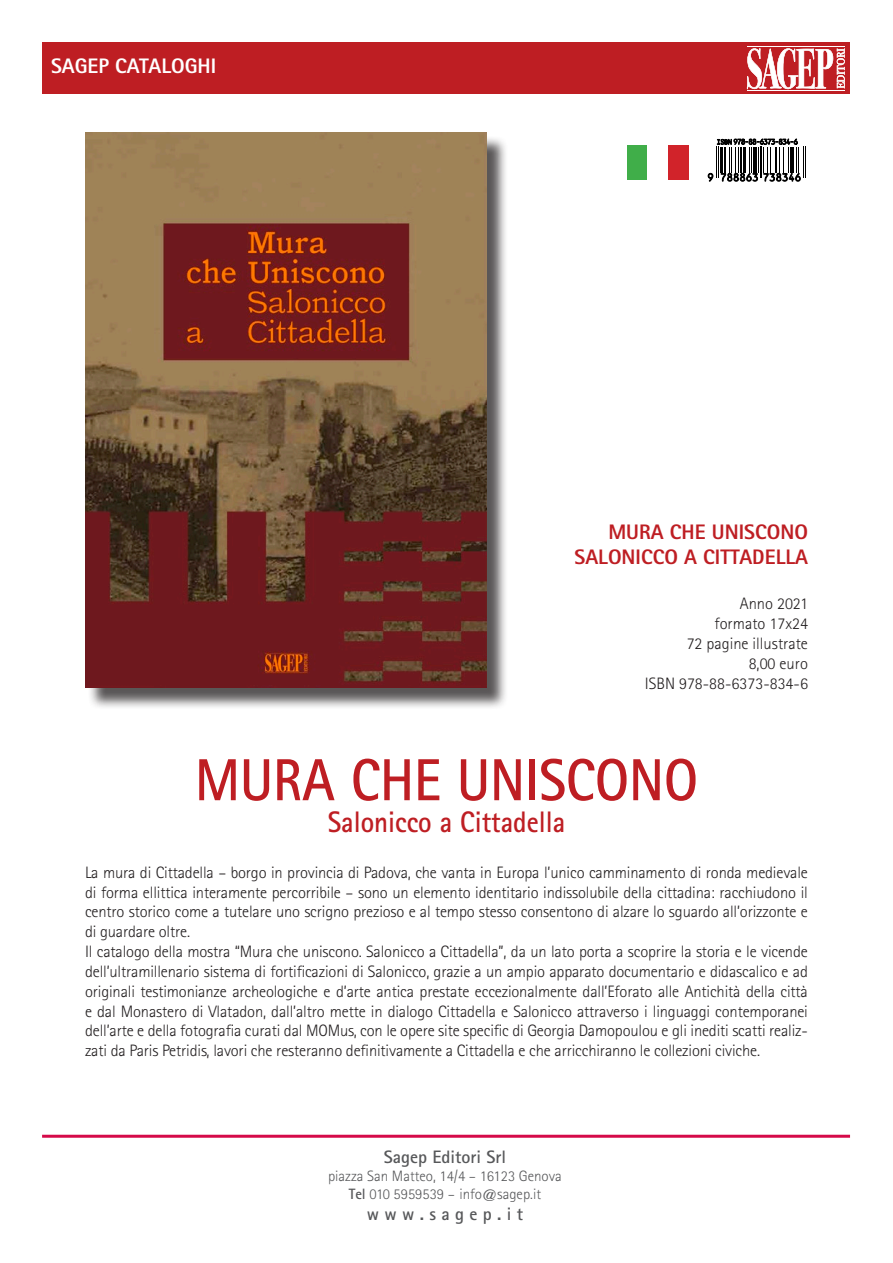
<style>
.page{position:relative;width:893px;height:1263px;background:#fff}
.page>*{position:absolute;margin:0;border:0;box-sizing:border-box;transform-origin:0 0}
.t1{font:700 59.4px "Rotis Sans Serif Std";color:#be1e23;scale:.91 1}
.t2{font:700 29.7px "Rotis Sans Serif Std";color:#be1e23;scale:.91 1}
.t3{font:800 21px "Rotis Sans Serif Std";color:#be1e23}
.t4{font:800 21px "Rotis Sans Serif Std";color:#fff}
.t5{font:700 18px "Rotis Sans Serif Std";color:#57585a}
.t6{font:300 16.5px/19.8px "Rotis Sans Serif Std";letter-spacing:-.01em;color:#231f20;text-align:justify}
.t7{font:300 15px/18px "Rotis Sans Serif Std";color:#57585a;text-align:center}
.s1{font-weight:700}
</style>
<div class="page">
<hr style="left:42px;top:1135px;width:808px;height:3px;background:#d50a49">
<div style="left:43px;top:43px;width:807px;height:51px;background:#be1e23"></div>
<svg style="left:747px;top:48px;width:98px;height:41px"></svg>
<hr style="left:747px;top:46px;width:98px;height:1px;background:#fff">
<hr style="left:748px;top:91px;width:97px;height:1px;background:#fff">
<hr style="left:748px;top:90px;width:97px;height:1px;background:#fff">
<div style="left:88px;top:135px;width:420px;height:574px;background:#231f20;opacity:.75"></div>
<img style="left:85px;top:133px;width:401px;height:555px">
<hr style="left:803px;top:147px;width:1px;height:31px;background:#000">
<hr style="left:805px;top:147px;width:1px;height:31px;background:#000">
<svg style="left:708px;top:139px;width:92px;height:42px"></svg>
<div style="left:668px;top:145px;width:21px;height:34px;background:#d1232a"></div>
<div style="left:627px;top:145px;width:21px;height:34px;background:#40ae49"></div>
<p class="t4" style="left:51px;top:52px;width:167px">SAGEP CATALOGHI</p>
<p class="t3" style="left:608px;top:519px;width:201px">MURA CHE UNISCONO</p>
<p class="t3" style="left:575px;top:544px;width:235px">SALONICCO A CITTADELLA</p>
<p class="t6" style="left:740px;top:594px;width:70px">Anno 2021</p>
<p class="t6" style="left:714px;top:614px;width:95px">formato 17x24</p>
<p class="t6" style="left:687px;top:633px;width:123px">72 pagine illustrate</p>
<p class="t6" style="left:749px;top:653px;width:61px">8,00 euro</p>
<p class="t6" style="left:645px;top:673px;width:165px">ISBN 978-88-6373-834-6</p>
<p class="t1" style="left:195px;top:742px;width:554px">MURA CHE UNISCONO</p>
<p class="t2" style="left:328px;top:803px;width:262px">Salonicco a Cittadella</p>
<p class="t6" style="left:85px;top:862px;width:724px">La mura di Cittadella – borgo in provincia di Padova, che vanta in Europa l’unico camminamento di ronda medievale di forma ellittica interamente percorribile – sono un elemento identitario indissolubile della cittadina: racchiudono il centro storico come a tutelare uno scrigno prezioso e al tempo stesso consentono di alzare lo sguardo all’orizzonte e di guardare oltre.</p>
<p class="t6" style="left:85px;top:942px;width:724px">Il catalogo della mostra “Mura che uniscono. Salonicco a Cittadella”, da un lato porta a scoprire la storia e le vicende dell’ultramillenario sistema di fortificazioni di Salonicco, grazie a un ampio apparato documentario e didascalico e ad originali testimonianze archeologiche e d’arte antica prestate eccezionalmente dall’Eforato alle Antichità della città e dal Monastero di Vlatadon, dall’altro mette in dialogo Cittadella e Salonicco attraverso i linguaggi contemporanei dell’arte e della fotografia curati dal MOMus, con le opere site specific di Georgia Damopoulou e gli inediti scatti realiz&shy;zati da Paris Petridis, lavori che resteranno definitivamente a Cittadella e che arricchiranno le collezioni civiche.</p>
<p class="t5" style="left:384px;top:1145px;width:124px">Sagep Editori Srl</p>
<p class="t7" style="left:328px;top:1167px;width:235px">piazza San Matteo, 14/4 – 16123 Genova<br><span class="s1">Tel</span> 010 5959539 – info@sagep.it</p>
<p class="t5" style="left:367px;top:1203px;width:158px">w w w . s a g e p . i t</p>
</div>
